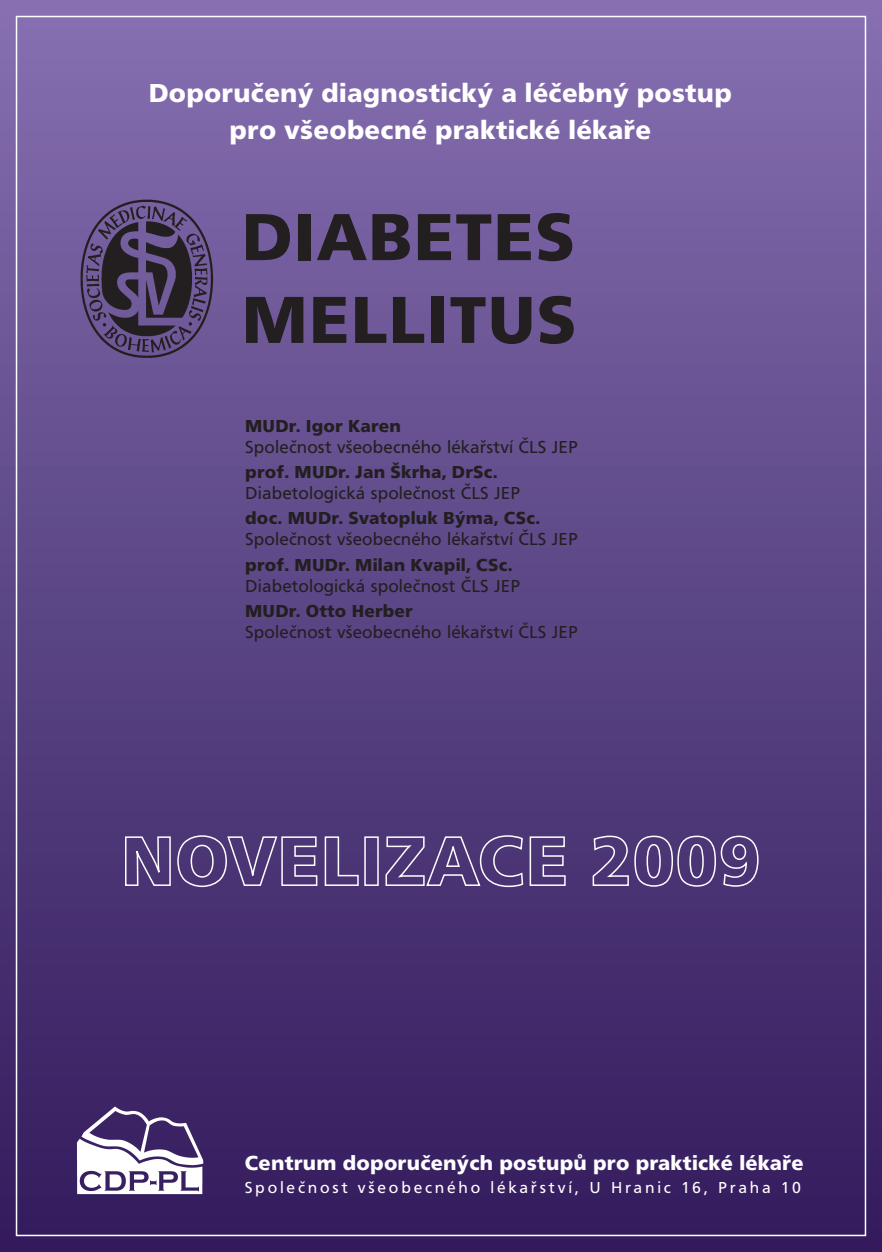
<style>
.page{position:relative;width:882px;height:1252px;background:#fff}
.page>*{position:absolute;margin:0;border:0;box-sizing:border-box;transform-origin:0 0}
.t1{font:700 69px/82.8px "Frutus TEE";letter-spacing:.015em;color:#231f20}
.t2{font:700 27px/36.6px "Frutus TEE";letter-spacing:.01em;color:#fff;text-align:center}
.t3{font:700 21px "Frutus TEE";letter-spacing:.01em;color:#fff}
.t4{font:18px "Frutus TEE";letter-spacing:.01em;color:#231f20}
.t5{font:700 18px "Frutus TEE";letter-spacing:.01em;color:#231f20}
.t6{font:16.5px "Frutus TEE";letter-spacing:.17em;color:#fff}
</style>
<div class="page">
<div style="left:0;top:0;width:882px;height:1252px;background:linear-gradient(to bottom,#8671b0,#331b5c)"></div>
<img style="left:79px;top:199px;width:135px;height:160px">
<img style="left:74px;top:1105px;width:130px;height:90px">
<svg style="left:124px;top:514px;width:194px;height:378px;background:#584381"></svg>
<svg style="left:324px;top:836px;width:35px;height:51px;background:#625087"></svg>
<div style="left:364px;top:836px;width:15px;height:50px;border:2px solid #fff"></div>
<svg style="left:384px;top:834px;width:182px;height:54px;background:#645188"></svg>
<svg style="left:591px;top:835px;width:168px;height:52px;background:#655389"></svg>
<h2 class="t2" style="left:149px;top:75px;width:585px">Doporučený diagnostický a léčebný postup pro všeobecné praktické lékaře</h2>
<h1 class="t1" style="left:242px;top:196px;width:336px">diabetes mellitus</h1>
<p class="t5" style="left:245px;top:415px;width:15px">MUD</p>
<p class="t5" style="left:289px;top:415px;width:114px">r. Igor Karen</p>
<p class="t4" style="left:245px;top:437px;width:334px">Společnost všeobecného lékařství ČLS JEP</p>
<p class="t5" style="left:245px;top:462px;width:65px">prof. MUD</p>
<p class="t5" style="left:338px;top:462px;width:161px">r. Jan Škrha, DrSc.</p>
<p class="t4" style="left:245px;top:483px;width:276px">Diabetologická společnost ČLS JEP</p>
<p class="t5" style="left:245px;top:508px;width:58px">doc. MUD</p>
<p class="t5" style="left:331px;top:508px;width:210px">r. Svatopluk Býma, CSc.</p>
<p class="t4" style="left:245px;top:529px;width:334px">Společnost všeobecného lékařství ČLS JEP</p>
<p class="t5" style="left:245px;top:554px;width:65px">prof. MUD</p>
<p class="t5" style="left:338px;top:554px;width:176px">r. Milan Kvapil, CSc.</p>
<p class="t4" style="left:245px;top:575px;width:276px">Diabetologická společnost ČLS JEP</p>
<p class="t5" style="left:245px;top:600px;width:15px">MUD</p>
<p class="t5" style="left:289px;top:600px;width:126px">r. Otto Herber</p>
<p class="t4" style="left:245px;top:622px;width:334px">Společnost všeobecného lékařství ČLS JEP</p>
<p class="t3" style="left:245px;top:1151px;width:560px">Centrum doporučených postupů pro praktické lékaře</p>
<p class="t6" style="left:245px;top:1178px;width:558px">Společnost všeobecného lékařství, U Hranic 16, Praha 10</p>
</div>
